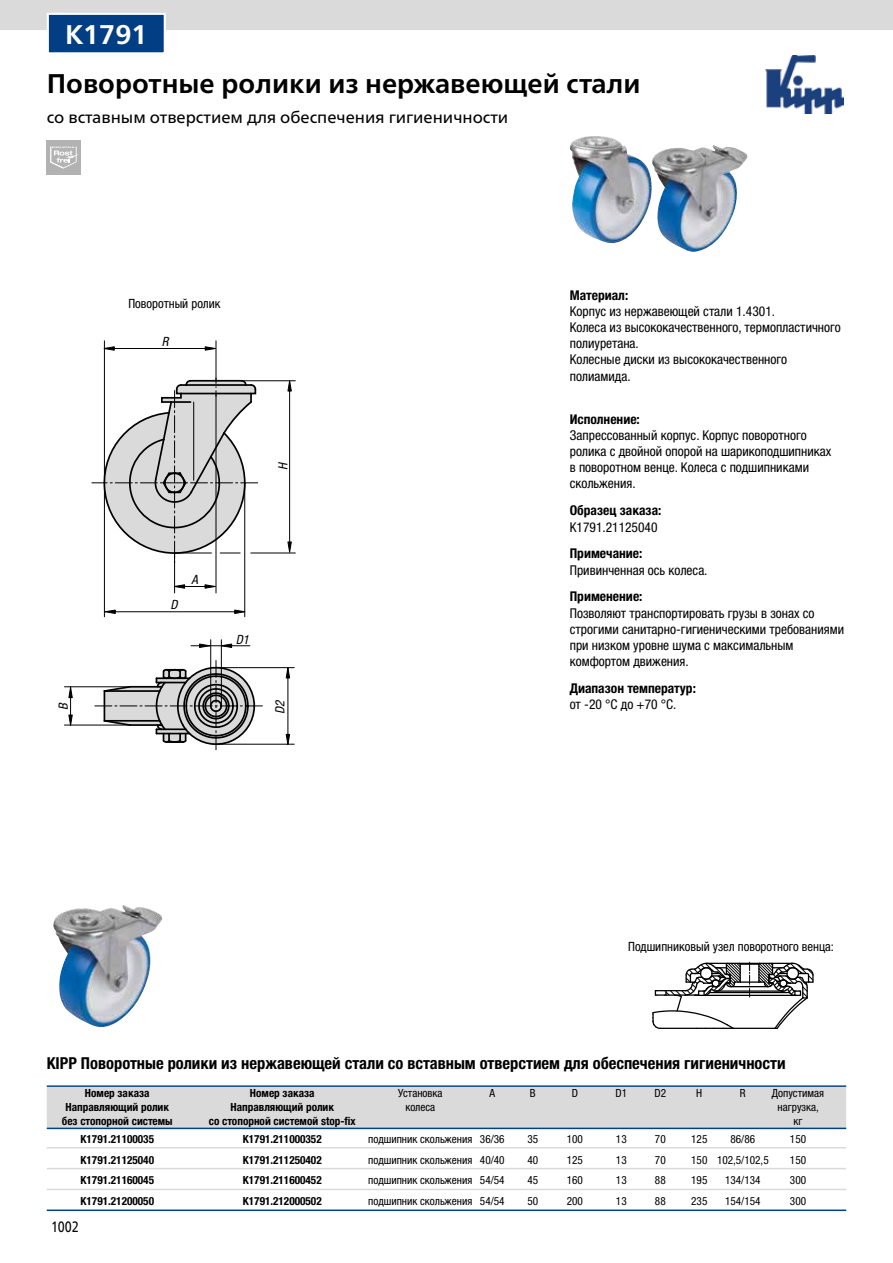
<style>
.page{position:relative;width:893px;height:1263px;background:#fff}
.page>*{position:absolute;margin:0;border:0;box-sizing:border-box;transform-origin:0 0}
.t1{font:700 27px "Frutiger Neue LTW1 G";color:#000}
.t2{font:700 27px "Frutiger Neue LTW1 G";color:#fff}
.t3{font:700 condensed 16.5px "Helvetica Neue LTW1 G";color:#000}
.t4{font:16.5px "Frutiger Neue LTW1 G";color:#000}
.t5{font:15px "Frutiger Neue LTW1 G";color:#000;scale:.81 1}
.t6{font:condensed 13.5px/16.2px "Helvetica Neue LTW1 G";color:#000}
.t7{font:700 condensed 13.5px "Helvetica Neue LTW1 G";color:#000}
.t8{font:condensed 12.75px "Helvetica Neue LTW1 G";color:#000}
.t9{font:italic condensed 12.75px "Helvetica Neue LTW1 G";color:#000}
.t10{font:condensed 11.25px "Helvetica Neue LTW1 G";color:#000}
.t11{font:700 condensed 11.25px "Helvetica Neue LTW1 G";color:#000}
</style>
<div class="page">
<div style="left:0;top:0;width:893px;height:30px;background:#dadada"></div>
<img style="left:765px;top:55px;width:79px;height:58px">
<img style="left:570px;top:136px;width:178px;height:116px">
<hr style="left:216px;top:341px;width:1px;height:40px;background:#000">
<hr style="left:104px;top:341px;width:1px;height:142px;background:#000">
<hr style="left:241px;top:380px;width:54px;height:1px;background:#000">
<hr style="left:251px;top:553px;width:44px;height:1px;background:#000">
<hr style="left:64px;top:686px;width:66px;height:1px;background:#000">
<hr style="left:64px;top:725px;width:66px;height:1px;background:#000">
<hr style="left:216px;top:744px;width:78px;height:1px;background:#000">
<hr style="left:215px;top:667px;width:79px;height:1px;background:#000">
<svg style="left:204px;top:346px;width:13px;height:5px"></svg>
<svg style="left:103px;top:346px;width:12px;height:5px"></svg>
<hr style="left:106px;top:348px;width:108px;height:1px;background:#000">
<svg style="left:68px;top:714px;width:5px;height:12px"></svg>
<svg style="left:68px;top:686px;width:5px;height:12px"></svg>
<hr style="left:70px;top:686px;width:1px;height:39px;background:#000">
<svg style="left:285px;top:733px;width:6px;height:12px"></svg>
<svg style="left:285px;top:667px;width:6px;height:12px"></svg>
<hr style="left:287px;top:671px;width:1px;height:68px;background:#000">
<svg style="left:287px;top:380px;width:5px;height:12px"></svg>
<svg style="left:287px;top:541px;width:5px;height:13px"></svg>
<hr style="left:289px;top:386px;width:1px;height:161px;background:#000">
<svg style="left:92px;top:378px;width:170px;height:372px"></svg>
<div style="left:47px;top:140px;width:34px;height:34px;background:#b3b2b2"></div>
<svg style="left:50px;top:147px;width:29px;height:22px"></svg>
<svg style="left:652px;top:961px;width:162px;height:68px"></svg>
<img style="left:53px;top:905px;width:109px;height:123px">
<div style="left:48px;top:14px;width:117px;height:39px;background:#023e84"></div>
<div style="left:47px;top:13px;width:119px;height:41px;border:2px solid #fff"></div>
<hr style="left:47px;top:1085px;width:799px;height:2px;background:#023e84">
<div style="left:47px;top:1087px;width:799px;height:41px;background:#dadada"></div>
<hr style="left:47px;top:1127px;width:799px;height:2px;background:#023e84">
<hr style="left:47px;top:1147px;width:799px;height:1px;background:#dadada">
<hr style="left:47px;top:1168px;width:799px;height:1px;background:#dadada">
<hr style="left:47px;top:1189px;width:799px;height:1px;background:#dadada">
<hr style="left:47px;top:1209px;width:799px;height:2px;background:#023e84">
<h1 class="t2" style="left:65px;top:18px;width:84px">K1791</h1>
<h1 class="t1" style="left:47px;top:67px;width:595px">Поворотные ролики из нержавеющей стали</h1>
<p class="t4" style="left:47px;top:105px;width:463px">со вставным отверстием для обеспечения гигиеничности</p>
<p class="t8" style="left:128px;top:296px;width:94px">Поворотный ролик</p>
<p class="t9" style="left:162px;top:334px;width:8px">R</p>
<p class="t9" style="left:276px;top:470px;width:9px;rotate:-90deg">H</p>
<p class="t9" style="left:170px;top:597px;width:9px">D</p>
<p class="t9" style="left:191px;top:573px;width:8px">A</p>
<p class="t9" style="left:236px;top:632px;width:15px">D1</p>
<p class="t9" style="left:56px;top:710px;width:9px;rotate:-90deg">B</p>
<p class="t9" style="left:273px;top:714px;width:16px;rotate:-90deg">D2</p>
<p class="t7" style="left:570px;top:287px;width:60px">Материал:</p>
<p class="t6" style="left:570px;top:303px;width:272px">Корпус из нержавеющей стали 1.4301.<br>Колеса из высококачественного, термопластичного полиуретана.<br>Колесные диски из высококачественного полиамида.</p>
<p class="t7" style="left:570px;top:411px;width:72px">Исполнение:</p>
<p class="t6" style="left:570px;top:427px;width:263px">Запрессованный корпус. Корпус поворотного ролика с двойной опорой на шарикоподшипниках в поворотном венце. Колеса с подшипниками скольжения.</p>
<p class="t7" style="left:570px;top:502px;width:93px">Образец заказа:</p>
<p class="t6" style="left:570px;top:519px;width:89px">K1791.21125040</p>
<p class="t7" style="left:570px;top:545px;width:74px">Примечание:</p>
<p class="t6" style="left:570px;top:562px;width:139px">Привинченная ось колеса.</p>
<p class="t7" style="left:570px;top:588px;width:74px">Применение:</p>
<p class="t6" style="left:570px;top:605px;width:276px">Позволяют транспортировать грузы в зонах со строгими санитарно-гигиеническими требованиями при низком уровне шума с максимальным комфортом движения.</p>
<p class="t7" style="left:570px;top:680px;width:128px">Диапазон температур:</p>
<p class="t6" style="left:570px;top:696px;width:108px">от -20 °C до +70 °C.</p>
<p class="t8" style="left:628px;top:938px;width:207px">Подшипниковый узел поворотного венца:</p>
<p class="t3" style="left:47px;top:1053px;width:740px">KIPP Поворотные ролики из нержавеющей стали со вставным отверстием для обеспечения гигиеничности</p>
<p class="t11" style="left:85px;top:1086px;width:66px">Номер заказа</p>
<p class="t11" style="left:250px;top:1086px;width:66px">Номер заказа</p>
<p class="t10" style="left:398px;top:1087px;width:46px">Установка</p>
<p class="t10" style="left:489px;top:1087px;width:7px">A</p>
<p class="t10" style="left:530px;top:1087px;width:7px">B</p>
<p class="t10" style="left:572px;top:1087px;width:8px">D</p>
<p class="t10" style="left:615px;top:1087px;width:13px">D1</p>
<p class="t10" style="left:654px;top:1087px;width:13px">D2</p>
<p class="t10" style="left:696px;top:1087px;width:8px">H</p>
<p class="t10" style="left:740px;top:1087px;width:7px">R</p>
<p class="t10" style="left:772px;top:1087px;width:54px">Допустимая</p>
<p class="t11" style="left:65px;top:1100px;width:105px">Направляющий ролик</p>
<p class="t11" style="left:230px;top:1100px;width:105px">Направляющий ролик</p>
<p class="t10" style="left:405px;top:1101px;width:31px">колеса</p>
<p class="t10" style="left:778px;top:1101px;width:43px">нагрузка,</p>
<p class="t11" style="left:62px;top:1114px;width:112px">без стопорной системы</p>
<p class="t11" style="left:209px;top:1114px;width:148px">со стопорной системой stop-fix</p>
<p class="t10" style="left:793px;top:1114px;width:10px">кг</p>
<p class="t11" style="left:81px;top:1132px;width:75px">K1791.21100035</p>
<p class="t11" style="left:243px;top:1132px;width:80px">K1791.211000352</p>
<p class="t10" style="left:368px;top:1132px;width:138px">подшипник скольжения 36/36</p>
<p class="t10" style="left:527px;top:1132px;width:12px">35</p>
<p class="t10" style="left:567px;top:1132px;width:18px">100</p>
<p class="t10" style="left:616px;top:1132px;width:12px">13</p>
<p class="t10" style="left:655px;top:1132px;width:12px">70</p>
<p class="t10" style="left:691px;top:1132px;width:18px">125</p>
<p class="t10" style="left:730px;top:1132px;width:26px">86/86</p>
<p class="t10" style="left:790px;top:1132px;width:18px">150</p>
<p class="t11" style="left:81px;top:1153px;width:75px">K1791.21125040</p>
<p class="t11" style="left:243px;top:1153px;width:80px">K1791.211250402</p>
<p class="t10" style="left:368px;top:1153px;width:138px">подшипник скольжения 40/40</p>
<p class="t10" style="left:527px;top:1153px;width:12px">40</p>
<p class="t10" style="left:567px;top:1153px;width:18px">125</p>
<p class="t10" style="left:616px;top:1153px;width:12px">13</p>
<p class="t10" style="left:655px;top:1153px;width:12px">70</p>
<p class="t10" style="left:691px;top:1153px;width:79px">150 102,5/102,5</p>
<p class="t10" style="left:790px;top:1153px;width:18px">150</p>
<p class="t11" style="left:81px;top:1174px;width:75px">K1791.21160045</p>
<p class="t11" style="left:243px;top:1174px;width:80px">K1791.211600452</p>
<p class="t10" style="left:368px;top:1174px;width:138px">подшипник скольжения 54/54</p>
<p class="t10" style="left:527px;top:1174px;width:12px">45</p>
<p class="t10" style="left:567px;top:1174px;width:18px">160</p>
<p class="t10" style="left:616px;top:1174px;width:12px">13</p>
<p class="t10" style="left:655px;top:1174px;width:12px">88</p>
<p class="t10" style="left:691px;top:1174px;width:18px">195</p>
<p class="t10" style="left:725px;top:1174px;width:37px">134/134</p>
<p class="t10" style="left:790px;top:1174px;width:18px">300</p>
<p class="t11" style="left:81px;top:1194px;width:75px">K1791.21200050</p>
<p class="t11" style="left:243px;top:1194px;width:80px">K1791.212000502</p>
<p class="t10" style="left:368px;top:1195px;width:138px">подшипник скольжения 54/54</p>
<p class="t10" style="left:527px;top:1195px;width:12px">50</p>
<p class="t10" style="left:567px;top:1195px;width:18px">200</p>
<p class="t10" style="left:616px;top:1195px;width:12px">13</p>
<p class="t10" style="left:655px;top:1195px;width:12px">88</p>
<p class="t10" style="left:691px;top:1195px;width:18px">235</p>
<p class="t10" style="left:725px;top:1195px;width:37px">154/154</p>
<p class="t10" style="left:790px;top:1195px;width:18px">300</p>
<p class="t5" style="left:51px;top:1215px;width:36px">1002</p>
</div>
